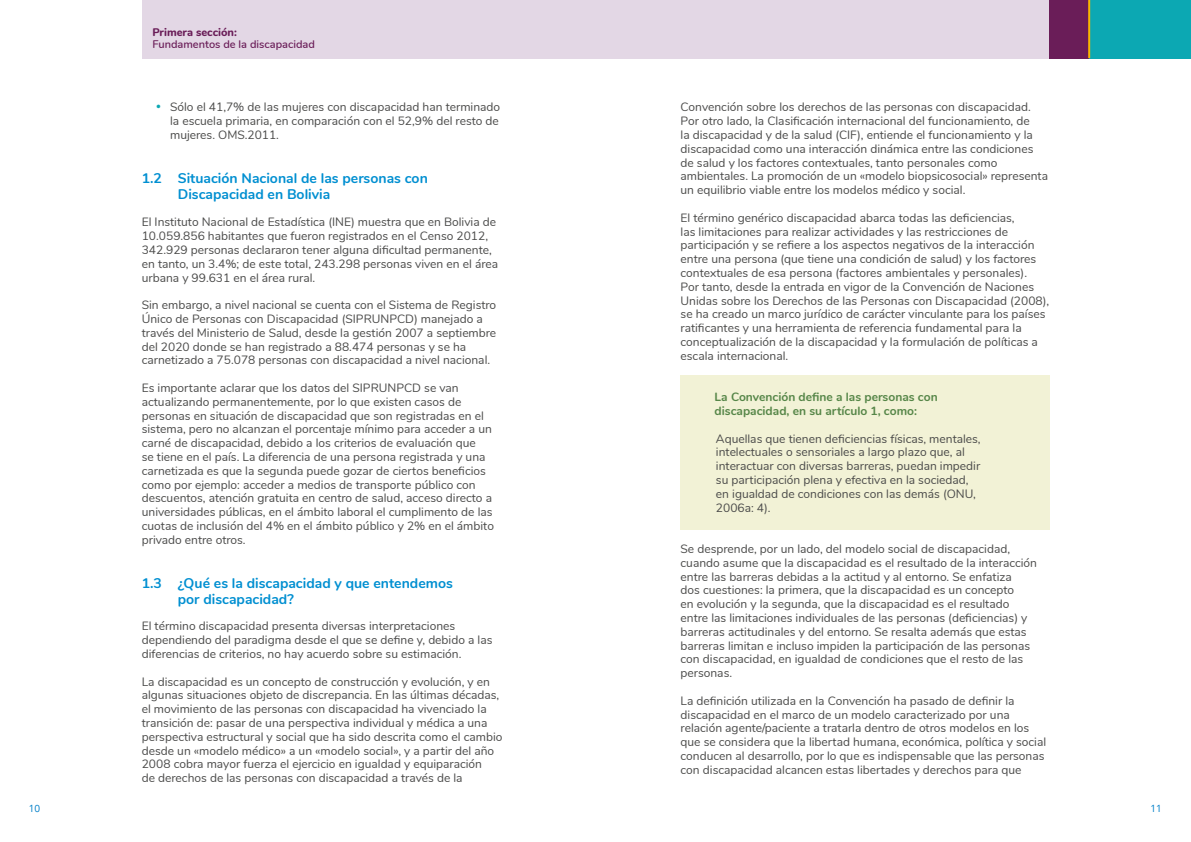
<style>
.page{position:relative;width:1191px;height:842px;background:#fff}
.page>*{position:absolute;margin:0;border:0;box-sizing:border-box;transform-origin:0 0}
.t1{font:700 14px/16.1px "Nunito";color:#008fd1}
.t2{font:12px/13.8px "Nunito";color:#4a4a49}
.t3{font:700 12px/13.8px "Nunito";color:#568648}
.t4{font:600 11px "Nunito";color:#6a1d58}
.t5{font:800 11px "Nunito";color:#6a1d58}
.t6{font:10px "Open Sans";color:#007fc8}
.s1{color:#0ca8b3}
</style>
<div class="page">
<div style="left:680px;top:375px;width:369px;height:17px;background:#f2f2d6"></div>
<div style="left:680px;top:389px;width:369px;height:30px;background:#f2f2d6"></div>
<div style="left:680px;top:417px;width:369px;height:16px;background:#f2f2d6"></div>
<div style="left:680px;top:430px;width:369px;height:86px;background:#f2f2d6"></div>
<div style="left:680px;top:513px;width:369px;height:17px;background:#f2f2d6"></div>
<div style="left:595px;top:0;width:454px;height:58px;background:#e3d7e5"></div>
<div style="left:1049px;top:0;width:142px;height:58px;background:#0ca8b3"></div>
<div style="left:1049px;top:0;width:40px;height:58px;background:#6a1d58"></div>
<div style="left:142px;top:0;width:453px;height:58px;background:#e3d7e5"></div>
<hr style="left:1088px;top:0;width:2px;height:58px;background:#fab600">
<p class="t5" style="left:152px;top:24px;width:86px">Primera sección:</p>
<p class="t4" style="left:152px;top:36px;width:164px">Fundamentos de la discapacidad</p>
<p class="t2" style="left:170px;top:100px;width:331px;text-align:justify;text-indent:-14px"><span class="s1">•</span> Sólo el 41,7% de las mujeres con discapacidad han terminado la escuela primaria, en comparación con el 52,9% del resto de mujeres. OMS.2011.</p>
<p class="t1" style="left:178px;top:169px;width:252px;text-indent:-36px">1.2 Situación Nacional de las personas con<br>Discapacidad en Bolivia</p>
<p class="t2" style="left:142px;top:215px;width:358px">El Instituto Nacional de Estadística (INE) muestra que en Bolivia de 10.059.856 habitantes que fueron registrados en el Censo 2012, 342.929 personas declararon tener alguna dificultad permanente, en tanto, un 3.4%; de este total, 243.298 personas viven en el área urbana y 99.631 en el área rural.</p>
<p class="t2" style="left:142px;top:297px;width:356px">Sin embargo, a nivel nacional se cuenta con el Sistema de Registro Único de Personas con Discapacidad (SIPRUNPCD) manejado a través del Ministerio de Salud, desde la gestión 2007 a septiembre del 2020 donde se han registrado a 88.474 personas y se ha carnetizado a 75.078 personas con discapacidad a nivel nacional.</p>
<p class="t2" style="left:142px;top:380px;width:354px">Es importante aclarar que los datos del SIPRUNPCD se van actualizando permanentemente, por lo que existen casos de personas en situación de discapacidad que son registradas en el sistema, pero no alcanzan el porcentaje mínimo para acceder a un carné de discapacidad, debido a los criterios de evaluación que<br>se tiene en el país. La diferencia de una persona registrada y una carnetizada es que la segunda puede gozar de ciertos beneficios como por ejemplo: acceder a medios de transporte público con descuentos, atención gratuita en centro de salud, acceso directo a universidades públicas, en el ámbito laboral el cumplimento de las cuotas de inclusión del 4% en el ámbito público y 2% en el ámbito privado entre otros.</p>
<p class="t1" style="left:178px;top:574px;width:276px;text-indent:-36px">1.3 ¿Qué es la discapacidad y que entendemos por discapacidad?</p>
<p class="t2" style="left:142px;top:619px;width:352px">El término discapacidad presenta diversas interpretaciones dependiendo del paradigma desde el que se define y, debido a las diferencias de criterios, no hay acuerdo sobre su estimación.</p>
<p class="t2" style="left:142px;top:674px;width:362px">La discapacidad es un concepto de construcción y evolución, y en algunas situaciones objeto de discrepancia. En las últimas décadas, el movimiento de las personas con discapacidad ha vivenciado la transición de: pasar de una perspectiva individual y médica a una perspectiva estructural y social que ha sido descrita como el cambio desde un «modelo médico» a un «modelo social», y a partir del año 2008 cobra mayor fuerza el ejercicio en igualdad y equiparación<br>de derechos de las personas con discapacidad a través de la</p>
<p class="t2" style="left:680px;top:100px;width:369px">Convención sobre los derechos de las personas con discapacidad.<br>Por otro lado, la Clasificación internacional del funcionamiento, de<br>la discapacidad y de la salud (CIF), entiende el funcionamiento y la discapacidad como una interacción dinámica entre las condiciones de salud y los factores contextuales, tanto personales como ambientales. La promoción de un «modelo biopsicosocial» representa un equilibrio viable entre los modelos médico y social.</p>
<p class="t2" style="left:680px;top:210px;width:370px">El término genérico discapacidad abarca todas las deficiencias,<br>las limitaciones para realizar actividades y las restricciones de participación y se refiere a los aspectos negativos de la interacción entre una persona (que tiene una condición de salud) y los factores contextuales de esa persona (factores ambientales y personales).<br>Por tanto, desde la entrada en vigor de la Convención de Naciones Unidas sobre los Derechos de las Personas con Discapacidad (2008), se ha creado un marco jurídico de carácter vinculante para los países ratificantes y una herramienta de referencia fundamental para la conceptualización de la discapacidad y la formulación de políticas a escala internacional.</p>
<p class="t3" style="left:714px;top:389px;width:225px">La Convención define a las personas con discapacidad, en su artículo 1, como:</p>
<p class="t2" style="left:716px;top:431px;width:266px">Aquellas que tienen deficiencias físicas, mentales, intelectuales o sensoriales a largo plazo que, al interactuar con diversas barreras, puedan impedir su participación plena y efectiva en la sociedad, en igualdad de condiciones con las demás (ONU, 2006a: 4).</p>
<p class="t2" style="left:680px;top:541px;width:358px">Se desprende, por un lado, del modelo social de discapacidad, cuando asume que la discapacidad es el resultado de la interacción entre las barreras debidas a la actitud y al entorno. Se enfatiza<br>dos cuestiones: la primera, que la discapacidad es un concepto<br>en evolución y la segunda, que la discapacidad es el resultado entre las limitaciones individuales de las personas (deficiencias) y barreras actitudinales y del entorno. Se resalta además que estas barreras limitan e incluso impiden la participación de las personas con discapacidad, en igualdad de condiciones que el resto de las personas.</p>
<p class="t2" style="left:680px;top:693px;width:367px">La definición utilizada en la Convención ha pasado de definir la discapacidad en el marco de un modelo caracterizado por una relación agente/paciente a tratarla dentro de otros modelos en los que se considera que la libertad humana, económica, política y social conducen al desarrollo, por lo que es indispensable que las personas con discapacidad alcancen estas libertades y derechos para que</p>
<p class="t6" style="left:29px;top:802px;width:13px">10</p>
<p class="t6" style="left:1150px;top:802px;width:13px">11</p>
</div>
